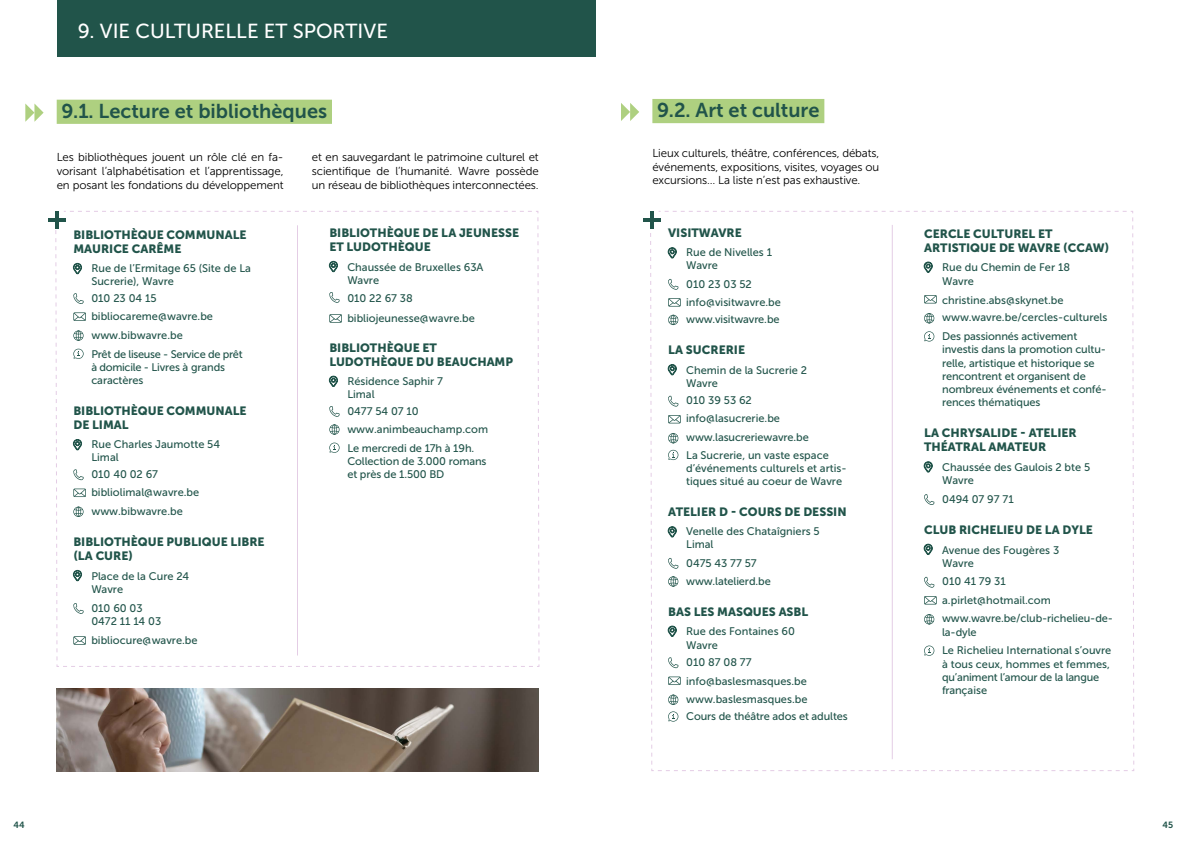
<style>
.page{position:relative;width:1191px;height:842px;background:#fff}
.page>*{position:absolute;margin:0;border:0;box-sizing:border-box;transform-origin:0 0}
.t1{font:20.2px "Museo Sans 500";color:#fff}
.t2{font:20px "Museo Sans 700";color:#21544a}
.t3{font:12px/14px "Museo Sans 900";color:#21544a}
.t4{font:11.5px/13.8px "Museo Sans 300";letter-spacing:-.01em;color:#000;text-align:justify}
.t5{font:11px/13.2px "Museo Sans 500";color:#21544a}
.t6{font:11px/13.2px "Museo Sans 500";letter-spacing:-.02em;color:#21544a}
.t7{font:11px/18.9px "Museo Sans 500";letter-spacing:-.025em;color:#21544a}
.t8{font:9px "Museo Sans 700";color:#21544a}
</style>
<div class="page">
<div style="left:57px;top:0;width:538px;height:57px;background:#21544a"></div>
<div style="left:57px;top:100px;width:275px;height:24px;background:#aed080"></div>
<svg style="left:25px;top:104px;width:19px;height:18px"></svg>
<hr style="left:48px;top:218px;width:18px;height:4px;background:#21544a">
<svg style="left:55px;top:211px;width:485px;height:456px"></svg>
<hr style="left:297px;top:225px;width:1px;height:430px;background:#e4cde5">
<img style="left:57px;top:688px;width:482px;height:83px">
<hr style="left:642px;top:218px;width:18px;height:4px;background:#21544a">
<svg style="left:650px;top:211px;width:484px;height:560px"></svg>
<hr style="left:892px;top:225px;width:1px;height:534px;background:#e4cde5">
<div style="left:652px;top:99px;width:172px;height:24px;background:#aed080"></div>
<svg style="left:621px;top:103px;width:18px;height:18px"></svg>
<h1 class="t1" style="left:78px;top:20px;width:311px">9. VIE CULTURELLE ET SPORTIVE</h1>
<h2 class="t2" style="left:62px;top:100px;width:267px">9.1. Lecture et bibliothèques</h2>
<h2 class="t2" style="left:657px;top:99px;width:164px">9.2. Art et culture</h2>
<p class="t4" style="left:57px;top:150px;width:228px">Les bibliothèques jouent un rôle clé en fa&shy;vorisant l’alphabétisation et l’apprentissage, en posant les fondations du développement</p>
<p class="t4" style="left:312px;top:150px;width:228px">et en sauvegardant le patrimoine culturel et scientifique de l’humanité. Wavre possède un réseau de bibliothèques interconnectées.</p>
<p class="t4" style="left:652px;top:146px;width:228px">Lieux culturels, théâtre, conférences, débats, événements, expositions, visites, voyages ou excursions… La liste n’est pas exhaustive.</p>
<p class="t3" style="left:73px;top:228px;width:175px">BIBLIOTHÈQUE COMMUNALE<br>MAURICE CARÊME</p>
<p class="t5" style="left:91px;top:261px;width:161px">Rue de l’Ermitage 65 (Site de La<br>Sucrerie), Wavre</p>
<p class="t5" style="left:91px;top:289px;width:123px;line-height:17.9px">010 23 04 15 bibliocareme@wavre.be</p>
<p class="t7" style="left:91px;top:326px;width:153px">www.bibwavre.be<br>Prêt de liseuse - Service de prêt</p>
<p class="t5" style="left:91px;top:360px;width:135px">à domicile - Livres à grands caractères</p>
<p class="t3" style="left:73px;top:404px;width:175px">BIBLIOTHÈQUE COMMUNALE<br>DE LIMAL</p>
<p class="t5" style="left:91px;top:438px;width:130px">Rue Charles Jaumotte 54<br>Limal</p>
<p class="t5" style="left:91px;top:465px;width:109px;line-height:17.9px">010 40 02 67 bibliolimal@wavre.be</p>
<p class="t5" style="left:91px;top:504px;width:93px">www.bibwavre.be</p>
<p class="t3" style="left:73px;top:535px;width:193px">BIBLIOTHÈQUE PUBLIQUE LIBRE (LA CURE)</p>
<p class="t5" style="left:91px;top:569px;width:99px">Place de la Cure 24<br>Wavre</p>
<p class="t5" style="left:91px;top:601px;width:71px">010 60 03<br>0472 11 14 03</p>
<p class="t5" style="left:91px;top:633px;width:108px">bibliocure@wavre.be</p>
<p class="t3" style="left:329px;top:226px;width:191px">BIBLIOTHÈQUE DE LA JEUNESSE<br>ET LUDOTHÈQUE</p>
<p class="t5" style="left:347px;top:260px;width:138px">Chaussée de Bruxelles 63A<br>Wavre</p>
<p class="t5" style="left:347px;top:288px;width:129px;line-height:19.9px">010 22 67 38 bibliojeunesse@wavre.be</p>
<p class="t3" style="left:329px;top:340px;width:185px">BIBLIOTHÈQUE ET<br>LUDOTHÈQUE DU BEAUCHAMP</p>
<p class="t5" style="left:347px;top:374px;width:97px">Résidence Saphir 7<br>Limal</p>
<p class="t5" style="left:347px;top:402px;width:142px;line-height:17.9px">0477 54 07 10 www.animbeauchamp.com</p>
<p class="t5" style="left:347px;top:441px;width:141px">Le mercredi de 17h à 19h.<br>Collection de 3.000 romans et près de 1.500 BD</p>
<p class="t3" style="left:668px;top:226px;width:75px">VISITWAVRE</p>
<p class="t5" style="left:686px;top:246px;width:87px">Rue de Nivelles 1<br>Wavre</p>
<p class="t5" style="left:686px;top:275px;width:96px;line-height:17.7px">010 23 03 52 info@visitwavre.be www.visitwavre.be</p>
<p class="t3" style="left:668px;top:343px;width:78px">LA SUCRERIE</p>
<p class="t5" style="left:686px;top:364px;width:122px">Chemin de la Sucrerie 2<br>Wavre</p>
<p class="t5" style="left:686px;top:390px;width:124px;line-height:18.9px">010 39 53 62 info@lasucrerie.be www.lasucreriewavre.be</p>
<p class="t5" style="left:686px;top:448px;width:162px">La Sucrerie, un vaste espace d’événements culturels et artis&shy;tiques situé au coeur de Wavre</p>
<p class="t3" style="left:668px;top:505px;width:180px">ATELIER D - COURS DE DESSIN</p>
<p class="t5" style="left:686px;top:525px;width:135px">Venelle des Chataîgniers 5<br>Limal</p>
<p class="t5" style="left:686px;top:554px;width:86px;line-height:17.9px">0475 43 77 57 www.latelierd.be</p>
<p class="t3" style="left:668px;top:604px;width:142px">BAS LES MASQUES ASBL</p>
<p class="t5" style="left:686px;top:625px;width:110px">Rue des Fontaines 60<br>Wavre</p>
<p class="t5" style="left:686px;top:653px;width:122px;line-height:18.9px">010 87 08 77 info@baslesmasques.be</p>
<p class="t5" style="left:686px;top:690px;width:163px;line-height:17.5px">www.baslesmasques.be<br>Cours de théâtre ados et adultes</p>
<p class="t3" style="left:924px;top:226px;width:187px">CERCLE CULTUREL ET<br>ARTISTIQUE DE WAVRE (CCAW)</p>
<p class="t5" style="left:942px;top:261px;width:129px">Rue du Chemin de Fer 18<br>Wavre</p>
<p class="t5" style="left:942px;top:291px;width:167px;line-height:17.9px">christine.abs@skynet.be www.wavre.be/cercles-culturels</p>
<p class="t5" style="left:942px;top:330px;width:166px">Des passionnés activement investis dans la promotion cultu&shy;relle, artistique et historique se rencontrent et organisent de nombreux événements et confé&shy;rences thématiques</p>
<p class="t3" style="left:924px;top:426px;width:154px">LA CHRYSALIDE - ATELIER<br>THÉATRAL AMATEUR</p>
<p class="t5" style="left:942px;top:461px;width:150px">Chaussée des Gaulois 2 bte 5<br>Wavre</p>
<p class="t5" style="left:942px;top:492px;width:73px">0494 07 97 71</p>
<p class="t3" style="left:924px;top:522px;width:170px">CLUB RICHELIEU DE LA DYLE</p>
<p class="t5" style="left:942px;top:543px;width:119px">Avenue des Fougères 3<br>Wavre</p>
<p class="t5" style="left:942px;top:571px;width:172px;line-height:18.9px">010 41 79 31 a.pirlet@hotmail.com www.wavre.be/club-richelieu-de-</p>
<p class="t5" style="left:942px;top:622px;width:171px;line-height:18.9px">la-dyle<br>Le Richelieu International s’ouvre</p>
<p class="t6" style="left:942px;top:657px;width:169px">à tous ceux, hommes et femmes, qu’animent l’amour de la langue française</p>
<p class="t8" style="left:13px;top:819px;width:13px">44</p>
<p class="t8" style="left:1162px;top:819px;width:12px">45</p>
</div>
